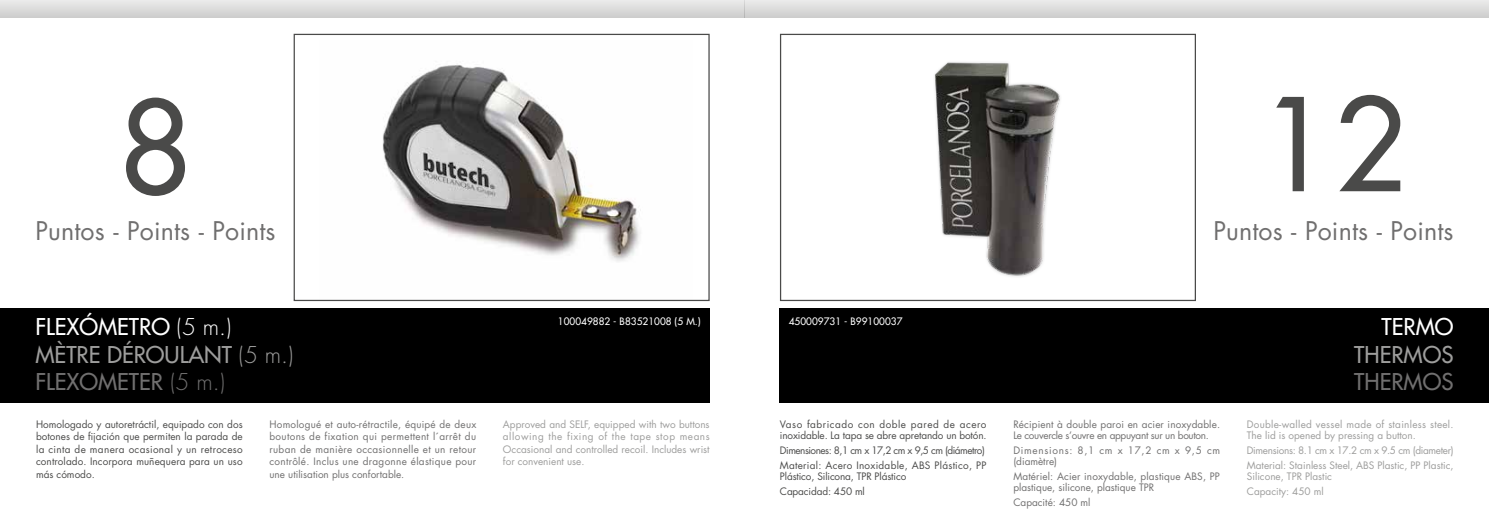
<style>
.page{position:relative;width:1489px;height:525px;background:#fff}
.page>*{position:absolute;margin:0;border:0;box-sizing:border-box;transform-origin:0 0}
.t1{font:500 125px "Futura Std";color:#4a4a49}
.t2{font:25px "Futura Std";letter-spacing:.005em;color:#706f6f}
.t3{font:500 22.5px/27.2px "Futura Std";color:#9d9d9c}
.t4{font:500 22.5px "Futura Std";color:#fff}
.t5{font:500 22.5px "Futura Std";color:#706f6f}
.t6{font:10px/12.5px "Futura Std";color:#706f6f}
.t7{font:10px/12.5px "Futura Std";color:#4a4a49}
.t8{font:10px/12.5px "Futura Std";color:#9d9d9c}
.t9{font:10px/14.8px "Futura Std";letter-spacing:.025em;color:#4a4a49}
.t10{font:10px/11.2px "Futura Std";letter-spacing:.03em;color:#9d9d9c}
.t11{font:500 10px "Futura Std";letter-spacing:.005em;color:#fff}
.t12{font:10px/11.2px "Futura Std";letter-spacing:.07em;color:#706f6f}
.s1{font-weight:300}
.s2{color:#706f6f}
.s3{font-weight:300;color:#706f6f}
</style>
<div class="page">
<div style="left:0;top:308px;width:709px;height:95px;background:#000"></div>
<div style="left:780px;top:308px;width:708px;height:95px;background:#000"></div>
<div style="left:293px;top:34px;width:416px;height:267px;background:#fff;border:1px solid #4a4a49"></div>
<img style="left:382px;top:65px;width:259px;height:197px">
<div style="left:0;top:0;width:744px;height:18px;background:linear-gradient(to right,#dbdbda,#dbdbda)"></div>
<div style="left:780px;top:34px;width:415px;height:267px;background:#fff;border:1px solid #4a4a49"></div>
<img style="left:934px;top:62px;width:126px;height:215px">
<div style="left:744px;top:0;width:744px;height:18px;background:linear-gradient(to right,#dbdbda,#dbdbda)"></div>
<h1 class="t1" style="left:119px;top:69px;width:74px">8</h1>
<h2 class="t2" style="left:35px;top:214px;width:242px">Puntos - Points - Points</h2>
<h3 class="t4" style="left:35px;top:312px;width:198px">FLEXÓMETRO <span class="s1">(5 m.)</span></h3>
<h3 class="t3" style="left:35px;top:341px;width:260px">MÈTRE DÉROULANT <span class="s1">(5 m.)<br></span><span class="s2">FLEXOMETER</span> <span class="s3">(5 m.)</span></h3>
<p class="t11" style="left:558px;top:315px;width:144px">100049882 - B83521008 (5 M.)</p>
<p class="t7" style="left:36px;top:418px;width:208px;text-align:justify">Homologado y autoretráctil, equipado con dos botones de fijación que permiten la parada de la cinta de manera ocasional y un retroceso controlado. Incorpora muñequera para un uso más cómodo.</p>
<p class="t6" style="left:269px;top:418px;width:208px;text-align:justify">Homologué et auto-rétractile, équipé de deux boutons de fixation qui permettent l´arrêt du ruban de manière occasionnelle et un retour contrôlé. Inclus une dragonne élastique pour une utilisation plus confortable.</p>
<p class="t8" style="left:503px;top:418px;width:208px;text-align:justify">Approved and SELF, equipped with two buttons allowing the fixing of the tape stop means Occasional and controlled recoil. Includes wrist for convenient use.</p>
<h1 class="t1" style="left:1260px;top:67px;width:147px">12</h1>
<h2 class="t2" style="left:1213px;top:214px;width:242px">Puntos - Points - Points</h2>
<p class="t11" style="left:788px;top:315px;width:115px">450009731 - B99100037</p>
<p class="t7" style="left:780px;top:418px;width:208px;line-height:11.2px">Vaso fabricado con doble pared de acero inoxidable. La tapa se abre apretando un botón.</p>
<p class="t9" style="left:780px;top:443px;width:208px">Dimensiones: 8,1 cm x 17,2 cm x 9,5 cm (diámetro)<br>Material: Acero Inoxidable, ABS Plástico, PP</p>
<p class="t7" style="left:780px;top:469px;width:128px;line-height:14.8px">Plástico, Silicona, TPR Plástico<br>Capacidad: 450 ml</p>
<p class="t6" style="left:1013px;top:418px;width:208px;line-height:11.2px">Récipient à double paroi en acier inoxydable.<br>Le couvercle s’ouvre en appuyant sur un bouton.</p>
<p class="t12" style="left:1013px;top:444px;width:208px">Dimensions: 8,1 cm x 17,2 cm x 9,5 cm (diamètre)</p>
<p class="t6" style="left:1013px;top:470px;width:208px;line-height:11.2px">Matériel: Acier inoxydable, plastique ABS, PP plastique, silicone, plastique TPR</p>
<p class="t6" style="left:1013px;top:496px;width:79px">Capacité: 450 ml</p>
<h3 class="t4" style="left:1381px;top:312px;width:73px">TERMO</h3>
<h3 class="t3" style="left:1354px;top:341px;width:101px">THERMOS</h3>
<h3 class="t5" style="left:1354px;top:368px;width:101px">THERMOS</h3>
<p class="t10" style="left:1246px;top:418px;width:208px">Double-walled vessel made of stainless steel.<br>The lid is opened by pressing a button.</p>
<p class="t8" style="left:1246px;top:443px;width:208px;line-height:14.8px">Dimensions: 8.1 cm x 17.2 cm x 9.5 cm (diameter)<br>Material: Stainless Steel, ABS Plastic, PP Plastic,</p>
<p class="t8" style="left:1246px;top:469px;width:87px;line-height:14.8px">Silicone, TPR Plastic<br>Capacity: 450 ml</p>
</div>
